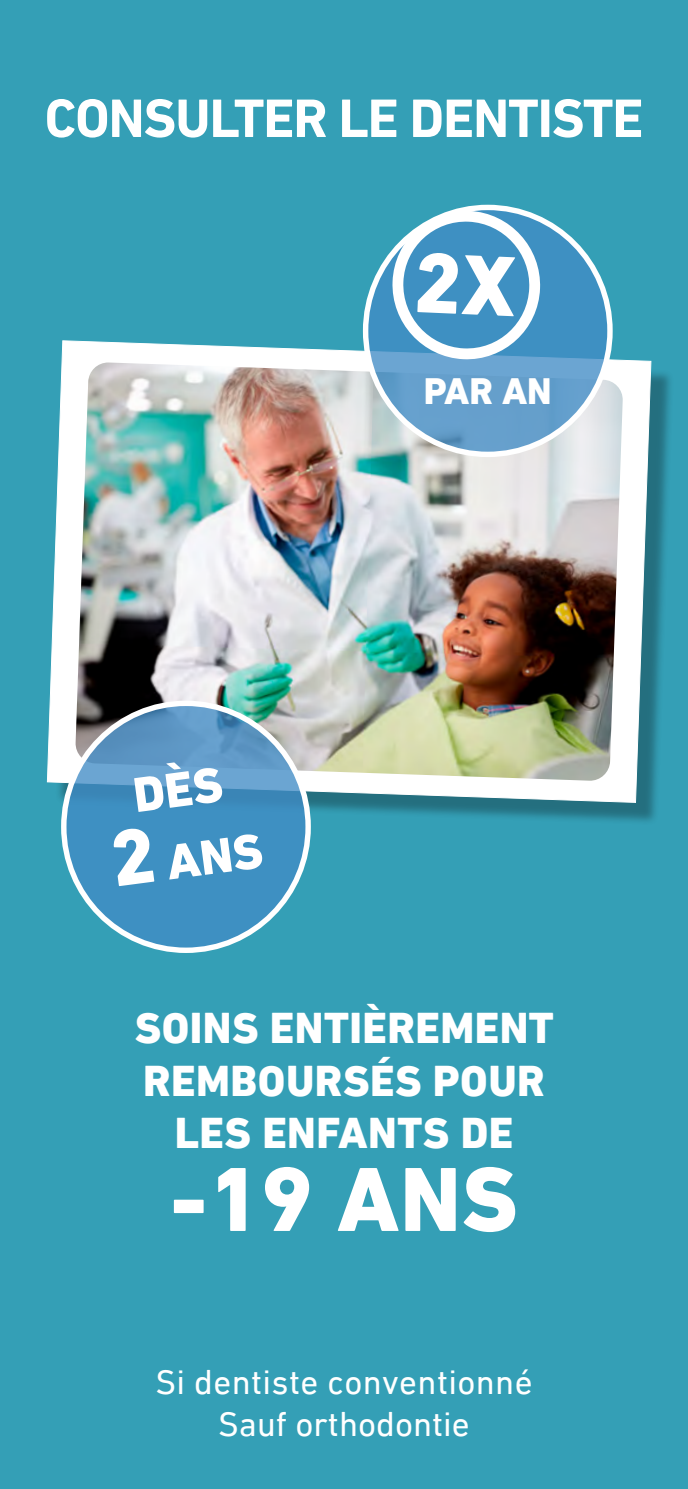
<style>
.page{position:relative;width:688px;height:1489px;background:#fff}
.page>*{position:absolute;margin:0;border:0;box-sizing:border-box;transform-origin:0 0}
.t1{font:800 92.5px "DIN Next LT Pro";color:#fff}
.t2{font:700 55px "DIN Next LT Pro";letter-spacing:-.02em;color:#fff}
.t3{font:800 50px "DIN Next LT Pro";color:#fff}
.t4{font:800 44px/52.5px "DIN Next LT Pro";letter-spacing:.01em;color:#fff;text-align:center}
.t5{font:800 37.5px "DIN Next LT Pro";color:#fff}
.t6{font:35px/42px "DIN Next LT Pro";letter-spacing:.01em;color:#fff;text-align:center}
.s1{font-size:80px}
</style>
<div class="page">
<div style="left:0;top:0;width:687px;height:1488px;background:#349fb6"></div>
<div style="left:55px;top:348px;width:619px;height:477px;background:#000;opacity:.3"></div>
<svg style="left:46px;top:340px;width:605px;height:463px"></svg>
<img style="left:75px;top:362px;width:548px;height:419px">
<svg style="left:64px;top:703px;width:244px;height:247px;fill:#3e90c2"></svg>
<svg style="left:365px;top:207px;width:244px;height:247px;fill:#659fcc"></svg>
<hr style="left:0;top:0;width:1px;height:1488px;background:#3aa096">
<svg style="left:134px;top:760px;width:89px;height:52px;background:#5296c5"></svg>
<svg style="left:385px;top:204px;width:162px;height:161px"></svg>
<p class="t2" style="left:45px;top:86px;width:600px">CONSULTER LE DENTISTE</p>
<p class="t5" style="left:423px;top:369px;width:129px">PAR AN</p>
<p class="t3" style="left:109px;top:839px;width:153px;rotate:-7deg"><span class="s1">2</span> ANS</p>
<p class="t4" style="left:135px;top:1002px;width:420px">SOINS ENTIÈREMENT<br>REMBOURSÉS POUR<br>LES ENFANTS DE</p>
<p class="t1" style="left:170px;top:1144px;width:349px">-19 ANS</p>
<p class="t6" style="left:155px;top:1359px;width:378px">Si dentiste conventionné<br>Sauf orthodontie</p>
</div>
